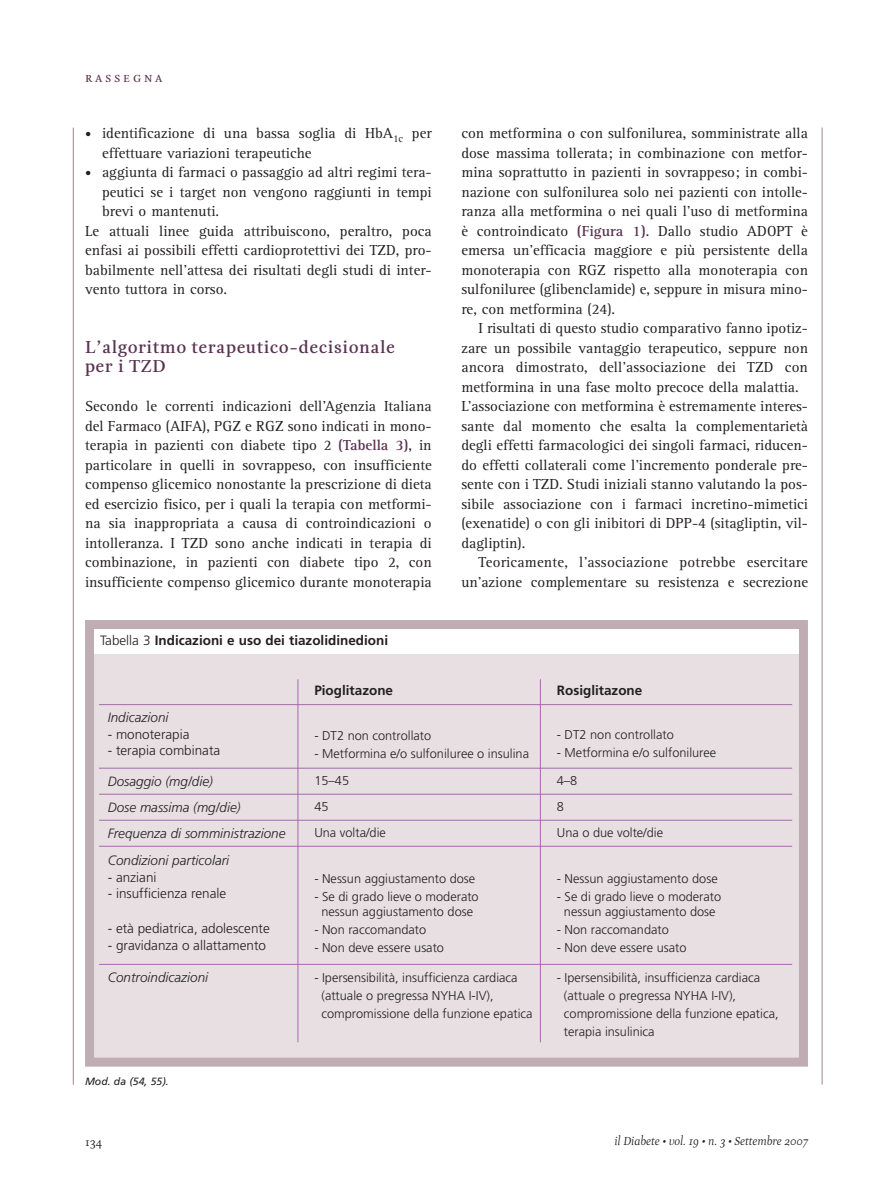
<style>
.page{position:relative;width:893px;height:1191px;background:#fff}
.page>*{position:absolute;margin:0;border:0;box-sizing:border-box;transform-origin:0 0}
.t1{font:700 18px/19.5px "Esta";letter-spacing:.055em;color:#593352}
.t2{font:15px/19.5px "Rotis Serif";color:#231f20}
.t3{font:15px "Esta Small Caps";letter-spacing:.185em;color:#593352}
.t4{font:italic 300 13.5px/26px "Frutiger";color:#231f20}
.t5{font:300 13.5px "Frutiger";color:#231f20}
.t6{font:700 13.5px "Frutiger";color:#231f20}
.t7{font:300 12.75px/18px "Frutiger";color:#231f20}
.t8{font:italic 12px "Esta";color:#231f20}
.t9{font:12px "Esta";color:#231f20}
.t10{font:italic 10.5px "Frutiger";color:#231f20}
.s1{font-size:12px}
.s2{font-weight:700;color:#593352}
.s3{font-weight:300}
</style>
<div class="page">
<hr style="left:822px;top:128px;width:1px;height:956px;background:#9f8390">
<hr style="left:73px;top:128px;width:1px;height:956px;background:#9f8390">
<div style="left:90px;top:624px;width:713px;height:438px;background:#e7dfe1"></div>
<hr style="left:99px;top:704px;width:693px;height:1px;background:#a46bac">
<hr style="left:298px;top:679px;width:1px;height:363px;background:#a46bac">
<hr style="left:540px;top:679px;width:1px;height:363px;background:#a46bac">
<hr style="left:99px;top:768px;width:693px;height:1px;background:#a46bac">
<hr style="left:99px;top:794px;width:693px;height:1px;background:#a46bac">
<hr style="left:99px;top:820px;width:693px;height:1px;background:#a46bac">
<hr style="left:99px;top:846px;width:693px;height:1px;background:#a46bac">
<hr style="left:99px;top:964px;width:693px;height:1px;background:#a46bac">
<div style="left:85px;top:620px;width:723px;height:446px;border:9px solid #c0adb4"></div>
<div style="left:94px;top:629px;width:705px;height:25px;background:#fff"></div>
<p class="t3" style="left:85px;top:68px;width:79px">rassegna</p>
<p class="t2" style="left:102px;top:125px;width:331px;text-indent:-17px"><span class="s1">•</span> identificazione di una bassa soglia di HbA<sub>1c</sub> per effettuare variazioni terapeutiche</p>
<p class="t2" style="left:85px;top:164px;width:348px"><span class="s1">•</span> aggiunta di farmaci o passaggio ad altri regimi tera-</p>
<p class="t2" style="left:102px;top:183px;width:331px">peutici se i target non vengono raggiunti in tempi</p>
<p class="t2" style="left:102px;top:203px;width:119px">brevi o mantenuti.</p>
<p class="t2" style="left:85px;top:222px;width:348px">Le attuali linee guida attribuiscono, peraltro, poca</p>
<p class="t2" style="left:85px;top:242px;width:348px">enfasi ai possibili effetti cardioprotettivi dei TZD, pro-</p>
<p class="t2" style="left:85px;top:261px;width:348px">babilmente nell’attesa dei risultati degli studi di inter-</p>
<p class="t2" style="left:85px;top:281px;width:144px">vento tuttora in corso.</p>
<p class="t1" style="left:85px;top:337px;width:311px">L’algoritmo terapeutico-decisionale per i TZD</p>
<p class="t2" style="left:85px;top:398px;width:348px;text-align:justify">Secondo le correnti indicazioni dell’Agenzia Italiana del Farmaco (AIFA), PGZ e RGZ sono indicati in mono&shy;terapia in pazienti con diabete tipo 2 <span class="s2">(Tabella 3)</span>, in particolare in quelli in sovrappeso, con insufficiente compenso glicemico nonostante la prescrizione di dieta ed esercizio fisico, per i quali la terapia con metformi&shy;na sia inappropriata a causa di controindicazioni o intolleranza. I TZD sono anche indicati in terapia di combinazione, in pazienti con diabete tipo 2, con insufficiente compenso glicemico durante monoterapia</p>
<p class="t6" style="left:100px;top:635px;width:290px"><span class="s3">Tabella 3</span> Indicazioni e uso dei tiazolidinedioni</p>
<p class="t2" style="left:461px;top:125px;width:348px;text-align:justify">con metformina o con sulfonilurea, somministrate alla dose massima tollerata; in combinazione con metfor&shy;mina soprattutto in pazienti in sovrappeso; in combi&shy;nazione con sulfonilurea solo nei pazienti con intolle&shy;ranza alla metformina o nei quali l’uso di metformina è controindicato <span class="s2">(Figura 1)</span>. Dallo studio ADOPT è emersa un’efficacia maggiore e più persistente della monoterapia con RGZ rispetto alla monoterapia con sulfoniluree (glibenclamide) e, seppure in misura mino&shy;re, con metformina (24).</p>
<p class="t2" style="left:461px;top:320px;width:348px;text-indent:17px">I risultati di questo studio comparativo fanno ipotiz&shy;zare un possibile vantaggio terapeutico, seppure non ancora dimostrato, dell’associazione dei TZD con metformina in una fase molto precoce della malattia.<br>L’associazione con metformina è estremamente interes&shy;sante dal momento che esalta la complementarietà degli effetti farmacologici dei singoli farmaci, riducen&shy;do effetti collaterali come l’incremento ponderale pre&shy;sente con i TZD. Studi iniziali stanno valutando la pos&shy;sibile associazione con i farmaci incretino-mimetici (exenatide) o con gli inibitori di DPP-4 (sitagliptin, vil&shy;dagliptin).</p>
<p class="t2" style="left:461px;top:554px;width:348px;text-align:right">Teoricamente, l’associazione potrebbe esercitare un’azione complementare su resistenza e secrezione</p>
<p class="t4" style="left:108px;top:705px;width:62px">Indicazioni</p>
<p class="t5" style="left:108px;top:728px;width:83px">- monoterapia</p>
<p class="t5" style="left:108px;top:745px;width:114px">- terapia combinata</p>
<p class="t4" style="left:108px;top:769px;width:179px">Dosaggio (mg/die)<br>Dose massima (mg/die)<br>Frequenza di somministrazione</p>
<p class="t4" style="left:108px;top:848px;width:123px">Condizioni particolari</p>
<p class="t5" style="left:108px;top:871px;width:50px">- anziani</p>
<p class="t5" style="left:108px;top:888px;width:120px">- insufficienza renale</p>
<p class="t5" style="left:108px;top:923px;width:163px">- età pediatrica, adolescente</p>
<p class="t5" style="left:108px;top:939px;width:160px">- gravidanza o allattamento</p>
<p class="t4" style="left:108px;top:965px;width:102px">Controindicazioni</p>
<p class="t10" style="left:85px;top:1077px;width:85px">Mod. da (54, 55).</p>
<p class="t6" style="left:314px;top:684px;width:80px">Pioglitazone</p>
<p class="t6" style="left:557px;top:684px;width:87px">Rosiglitazone</p>
<p class="t7" style="left:314px;top:727px;width:118px">- DT2 non controllato</p>
<p class="t7" style="left:314px;top:740px;width:216px;line-height:27.6px">- Metformina e/o sulfoniluree o insulina<br>15–45</p>
<p class="t7" style="left:314px;top:794px;width:73px;line-height:26px">45<br>Una volta/die</p>
<p class="t7" style="left:314px;top:870px;width:162px">- Nessun aggiustamento dose</p>
<p class="t7" style="left:314px;top:889px;width:166px;line-height:15px;text-align:center">- Se di grado lieve o moderato nessun aggiustamento dose</p>
<p class="t7" style="left:314px;top:921px;width:113px">- Non raccomandato</p>
<p class="t7" style="left:314px;top:939px;width:131px">- Non deve essere usato</p>
<p class="t7" style="left:321px;top:969px;width:213px;text-indent:-7px">- Ipersensibilità, insufficienza cardiaca (attuale o pregressa NYHA I-IV), compromissione della funzione epatica</p>
<p class="t7" style="left:557px;top:727px;width:118px">- DT2 non controllato</p>
<p class="t7" style="left:557px;top:740px;width:161px;line-height:27.6px">- Metformina e/o sulfoniluree<br>4–8</p>
<p class="t7" style="left:557px;top:794px;width:108px;line-height:26px">8<br>Una o due volte/die</p>
<p class="t7" style="left:557px;top:870px;width:162px">- Nessun aggiustamento dose</p>
<p class="t7" style="left:557px;top:889px;width:166px;line-height:15px;text-align:center">- Se di grado lieve o moderato nessun aggiustamento dose</p>
<p class="t7" style="left:557px;top:921px;width:113px">- Non raccomandato</p>
<p class="t7" style="left:557px;top:939px;width:131px">- Non deve essere usato</p>
<p class="t7" style="left:564px;top:969px;width:216px;text-indent:-7px">- Ipersensibilità, insufficienza cardiaca (attuale o pregressa NYHA I-IV), compromissione della funzione epatica, terapia insulinica</p>
<p class="t9" style="left:85px;top:1135px;width:19px">134</p>
<p class="t8" style="left:614px;top:1133px;width:195px">il Diabete • vol. 19 • n. 3 • Settembre 2007</p>
</div>
